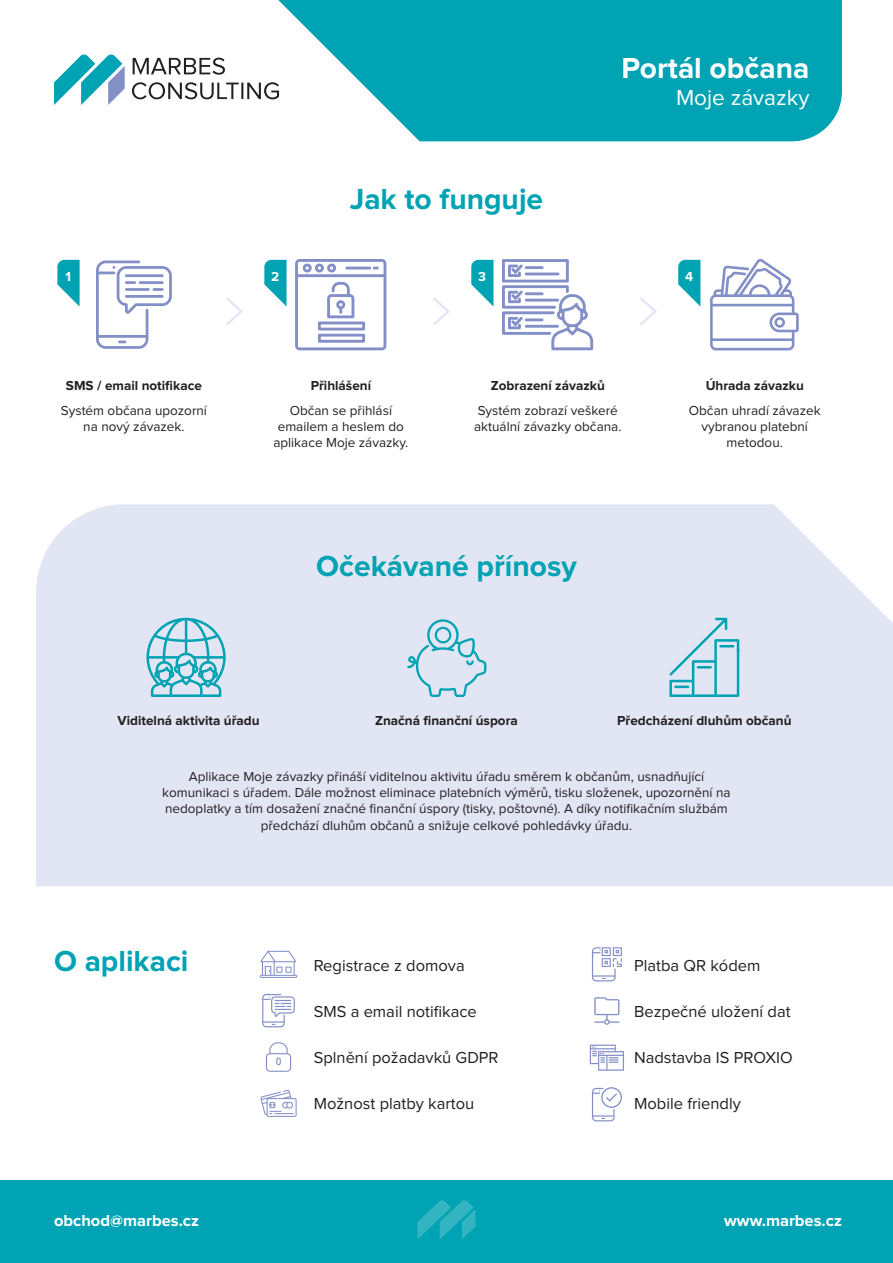
<style>
.page{position:relative;width:893px;height:1263px;background:#fff}
.page>*{position:absolute;margin:0;border:0;box-sizing:border-box;transform-origin:0 0}
.t1{font:700 30px "Proxima Nova";color:#00a3b3}
.t2{font:700 30px "Proxima Nova";color:#fff}
.t3{font:22.5px "Proxima Nova";color:#fff}
.t4{font:16.5px "Proxima Nova";color:#231f20}
.t5{font:700 16.5px "Proxima Nova";color:#fff}
.t6{font:13.5px/16.2px "Proxima Nova";color:#231f20;text-align:center}
.t7{font:700 13.5px "Proxima Nova";color:#231f20}
.t8{font:700 13.5px "Proxima Nova";color:#fff}
</style>
<div class="page">
<div style="left:0;top:1181px;width:893px;height:82px;background:#00a3b3"></div>
<svg style="left:54px;top:54px;width:71px;height:51px"></svg>
<svg style="left:132px;top:82px;width:129px;height:17px"></svg>
<svg style="left:133px;top:58px;width:92px;height:17px"></svg>
<svg style="left:264px;top:0;width:578px;height:141px;fill:#00a3b3"></svg>
<div style="left:36px;top:504px;width:857px;height:382px;background:#e2e5f3"></div>
<svg style="left:57px;top:260px;width:23px;height:47px"></svg>
<svg style="left:96px;top:260px;width:76px;height:89px"></svg>
<svg style="left:262px;top:994px;width:33px;height:33px"></svg>
<svg style="left:264px;top:260px;width:23px;height:47px"></svg>
<svg style="left:295px;top:259px;width:91px;height:91px"></svg>
<svg style="left:471px;top:260px;width:22px;height:46px"></svg>
<svg style="left:502px;top:259px;width:91px;height:91px"></svg>
<svg style="left:678px;top:260px;width:22px;height:46px"></svg>
<svg style="left:710px;top:259px;width:89px;height:91px"></svg>
<svg style="left:407px;top:619px;width:79px;height:78px;background:#c0dbe9"></svg>
<svg style="left:146px;top:618px;width:80px;height:79px;background:#96cedd"></svg>
<svg style="left:669px;top:618px;width:70px;height:79px;background:#b6d8e6"></svg>
<svg style="left:260px;top:1089px;width:37px;height:28px"></svg>
<svg style="left:592px;top:1087px;width:30px;height:34px"></svg>
<svg style="left:260px;top:951px;width:37px;height:27px"></svg>
<svg style="left:266px;top:1042px;width:25px;height:30px"></svg>
<svg style="left:592px;top:947px;width:30px;height:34px"></svg>
<svg style="left:590px;top:1044px;width:34px;height:27px"></svg>
<svg style="left:594px;top:997px;width:25px;height:28px"></svg>
<svg style="left:417px;top:1200px;width:59px;height:39px"></svg>
<svg style="left:226px;top:298px;width:17px;height:27px"></svg>
<svg style="left:433px;top:298px;width:17px;height:27px"></svg>
<svg style="left:640px;top:298px;width:17px;height:27px"></svg>
<p class="t8" style="left:66px;top:270px;width:7px">1</p>
<p class="t8" style="left:271px;top:270px;width:10px">2</p>
<h1 class="t1" style="left:350px;top:185px;width:195px">Jak to funguje</h1>
<p class="t8" style="left:478px;top:270px;width:9px">3</p>
<h1 class="t2" style="left:622px;top:54px;width:189px">Portál občana</h1>
<h2 class="t3" style="left:676px;top:87px;width:135px">Moje závazky</h2>
<p class="t8" style="left:685px;top:270px;width:10px">4</p>
<p class="t7" style="left:66px;top:379px;width:137px">SMS / email notifikace</p>
<p class="t6" style="left:61px;top:402px;width:148px">Systém občana upozorní na nový závazek.</p>
<p class="t7" style="left:311px;top:379px;width:62px">Přihlášení</p>
<p class="t6" style="left:273px;top:402px;width:137px">Občan se přihlásí emailem a heslem do aplikace Moje závazky.</p>
<p class="t7" style="left:491px;top:379px;width:116px">Zobrazení závazků</p>
<p class="t6" style="left:474px;top:402px;width:149px;text-align:left">Systém zobrazí veškeré aktuální závazky občana.</p>
<h1 class="t1" style="left:316px;top:552px;width:262px">Očekávané přínosy</h1>
<p class="t7" style="left:706px;top:379px;width:100px">Úhrada závazku</p>
<p class="t6" style="left:689px;top:402px;width:133px">Občan uhradí závazek vybranou platební metodou.</p>
<p class="t7" style="left:118px;top:715px;width:144px">Viditelná aktivita úřadu</p>
<p class="t7" style="left:375px;top:715px;width:144px">Značná finanční úspora</p>
<p class="t7" style="left:617px;top:715px;width:176px">Předcházení dluhům občanů</p>
<p class="t6" style="left:162px;top:769px;width:570px">Aplikace Moje závazky přináší viditelnou aktivitu úřadu směrem k občanům, usnadňující komunikaci s úřadem. Dále možnost eliminace platebních výměrů, tisku složenek, upozornění na nedoplatky a tím dosažení značné finanční úspory (tisky, poštovné). A díky notifikačním službám předchází dluhům občanů a snižuje celkové pohledávky úřadu.</p>
<h1 class="t1" style="left:54px;top:947px;width:136px">O aplikaci</h1>
<p class="t4" style="left:314px;top:958px;width:153px">Registrace z domova</p>
<p class="t4" style="left:314px;top:1004px;width:165px">SMS a email notifikace</p>
<p class="t4" style="left:314px;top:1050px;width:186px">Splnění požadavků GDPR</p>
<p class="t4" style="left:314px;top:1096px;width:162px">Možnost platby kartou</p>
<p class="t4" style="left:634px;top:958px;width:128px">Platba QR kódem</p>
<p class="t4" style="left:634px;top:1004px;width:158px">Bezpečné uložení dat</p>
<p class="t4" style="left:634px;top:1050px;width:160px">Nadstavba IS PROXIO</p>
<p class="t4" style="left:634px;top:1096px;width:108px">Mobile friendly</p>
<p class="t5" style="left:54px;top:1213px;width:146px">obchod@marbes.cz</p>
<p class="t5" style="left:724px;top:1213px;width:119px">www.marbes.cz</p>
</div>
